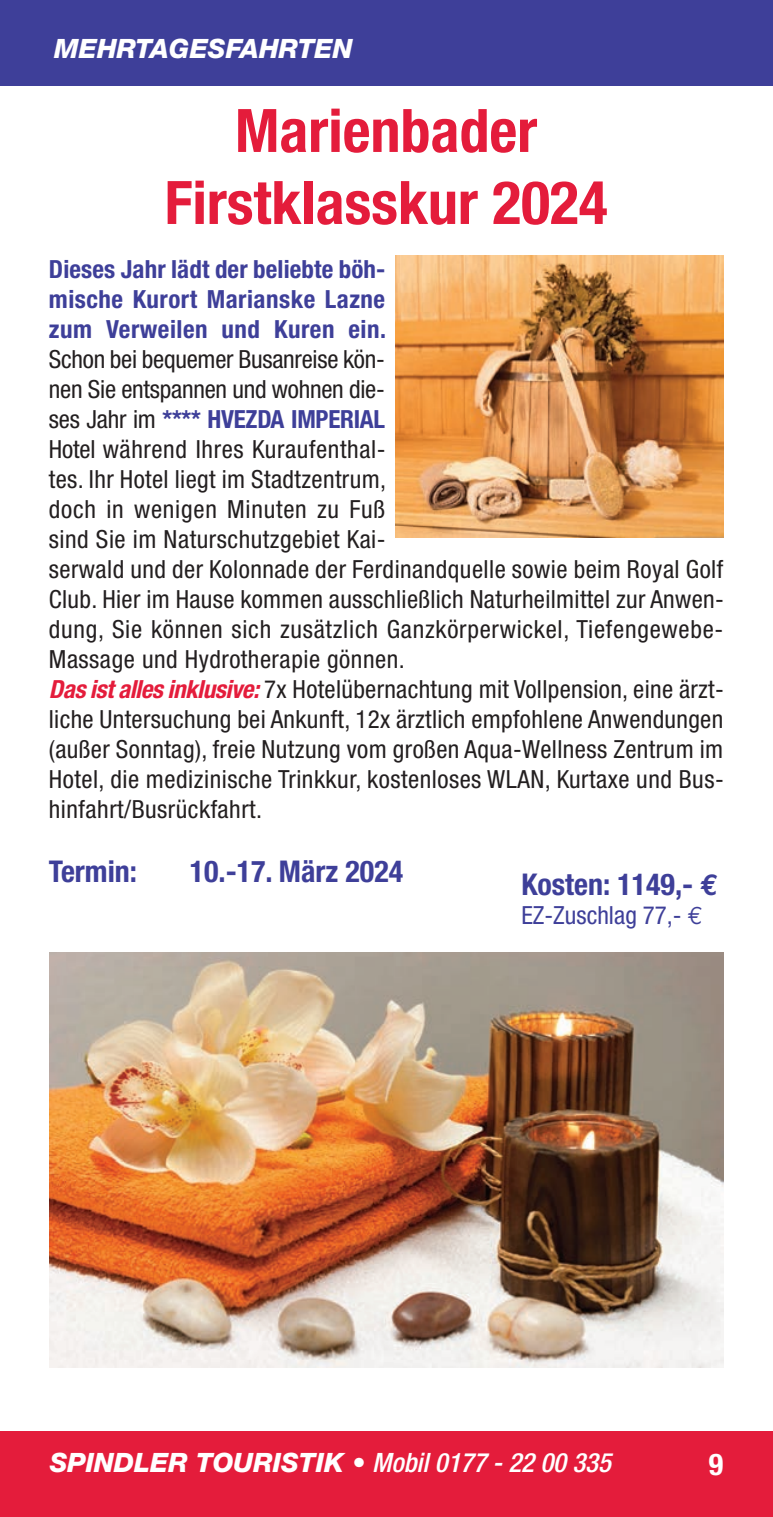
<style>
.page{position:relative;width:773px;height:1517px;background:#fff}
.page>*{position:absolute;margin:0;border:0;box-sizing:border-box;transform-origin:0 0}
.t1{font:700 condensed 60px/72px "Helvetica Neue";color:#e41c3b;text-align:center}
.t2{font:700 condensed 30px "Helvetica Neue";color:#3e3f99}
.t3{font:700 condensed 30px "Helvetica Neue";color:#fff}
.t4{font:italic 800 26.75px "Helvetica Neue";color:#fff}
.t5{font:condensed 25px/30px "Helvetica Neue";letter-spacing:.02em;color:#231f20}
.t6{font:condensed 25px "Helvetica Neue";color:#3e3f99}
.s1{font-weight:700;color:#3e3f99}
.s2{font-weight:700;font-style:italic;color:#e41c3b}
.s3{font-family:"Euro Mono";font-stretch:normal}
.s4{font-weight:400;font-style:normal;font-stretch:condensed}
.s5{font-weight:500;font-stretch:condensed}
</style>
<div class="page">
<div style="left:0;top:1431px;width:772px;height:85px;background:#e41c3b"></div>
<img style="left:50px;top:952px;width:673px;height:415px">
<img style="left:395px;top:255px;width:328px;height:282px">
<div style="left:0;top:0;width:772px;height:85px;background:#3e3f99"></div>
<p class="t4" style="left:54px;top:39px;width:300px">MEHRTAGESFAHRTEN</p>
<p class="t1" style="left:165px;top:100px;width:444px">Marienbader<br>Firstklasskur 2024</p>
<p class="t5" style="left:49px;top:256px;width:676px"><span class="s1">Dieses Jahr lädt der beliebte böh-<br>mische Kurort Marianske Lazne<br>zum Verweilen und Kuren ein.<br></span>Schon bei bequemer Busanreise kön-<br>nen Sie entspannen und wohnen die-<br>ses Jahr im <span class="s1">**** HVEZDA IMPERIAL<br></span>Hotel während Ihres Kuraufenthal-<br>tes. Ihr Hotel liegt im Stadtzentrum,<br>doch in wenigen Minuten zu Fuß<br>sind Sie im Naturschutzgebiet Kai-<br>serwald und der Kolonnade der Ferdinandquelle sowie beim Royal Golf Club. Hier im Hause kommen ausschließlich Naturheilmittel zur Anwen&shy;dung, Sie können sich zusätzlich Ganzkörperwickel, Tiefengewebe-Massage und Hydrotherapie gönnen.</p>
<p class="t5" style="left:49px;top:676px;width:676px;text-align:justify"><span class="s2">Das ist alles inklusive:</span>7x Hotelübernachtung mit Vollpension, eine ärzt&shy;liche Untersuchung bei Ankunft, 12x ärztlich empfohlene Anwendungen (außer Sonntag), freie Nutzung vom großen Aqua-Wellness Zentrum im Hotel, die medizinische Trinkkur, kostenloses WLAN, Kurtaxe und Bus&shy;hinfahrt/Busrückfahrt.</p>
<p class="t2" style="left:49px;top:860px;width:90px">Termin:</p>
<p class="t2" style="left:190px;top:860px;width:215px">10.-17. März 2024</p>
<p class="t2" style="left:521px;top:874px;width:199px">Kosten: 1149,- <span class="s3">€</span></p>
<p class="t6" style="left:521px;top:906px;width:183px">EZ-Zuschlag 77,- <span class="s3">€</span></p>
<p class="t4" style="left:50px;top:1453px;width:567px">SPINDLER TOURISTIK <span class="s4">•</span> <span class="s5">Mobil0177 - 22 00 335</span></p>
<p class="t3" style="left:708px;top:1453px;width:16px">9</p>
</div>
